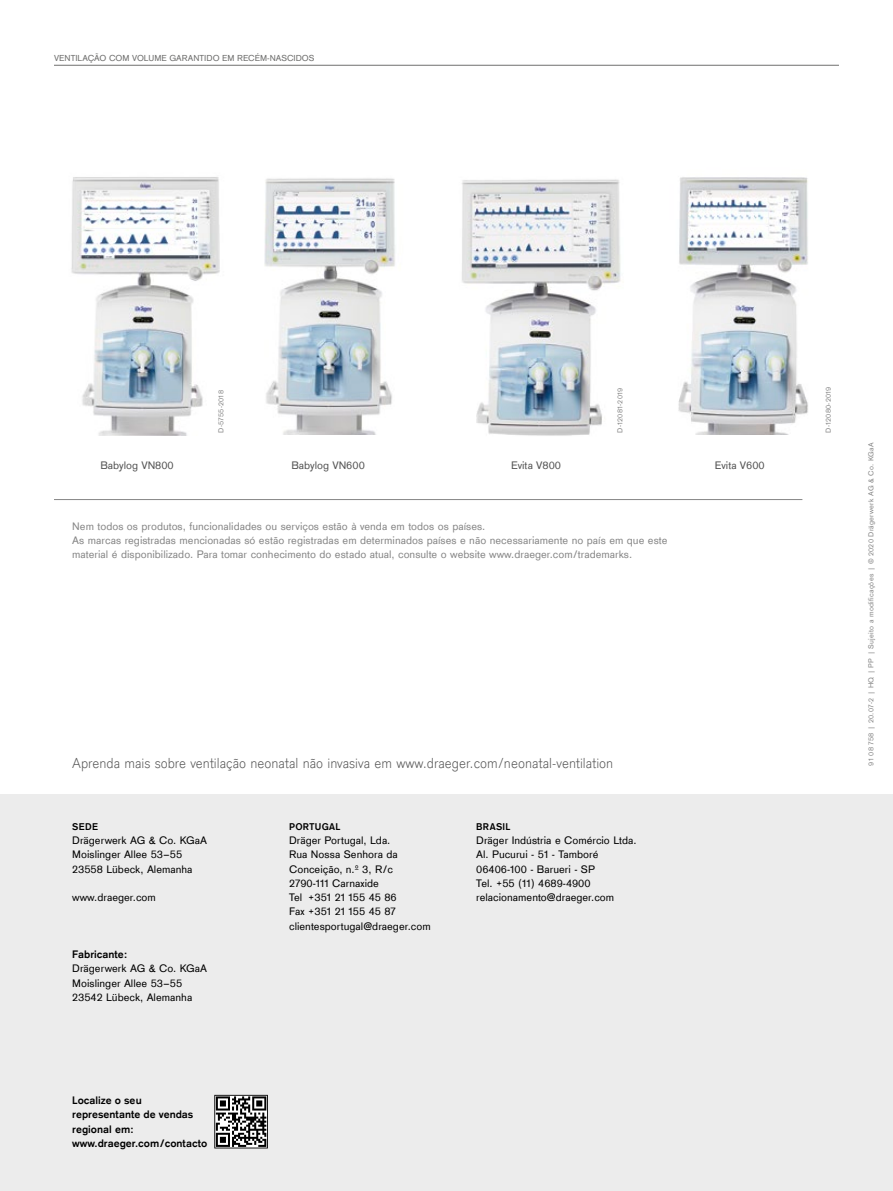
<style>
.page{position:relative;width:893px;height:1191px;background:#fff}
.page>*{position:absolute;margin:0;border:0;box-sizing:border-box;transform-origin:0 0}
.t1{font:300 15px "Draeger Sans Global";color:#535353}
.t2{font:11.25px/14.2px "Draeger Sans Global";color:#000}
.t3{font:11.25px/14.2px "Draeger Sans Global";color:#868686}
.t4{font:700 11.25px/14.2px "Draeger Sans Global";color:#000}
.t5{font:11.25px "Draeger Sans Global";color:#535353}
.t6{font:700 10.2px "Draeger Sans Global";letter-spacing:.025em;color:#000}
.t7{font:9px "Draeger Sans Global";color:#6f6f6e}
.t8{font:7.5px "Draeger Sans Global";letter-spacing:.025em;color:#868686}
</style>
<div class="page">
<hr style="left:54px;top:65px;width:785px;height:1px;background:#6f6f6e">
<img style="left:71px;top:177px;width:149px;height:258px">
<img style="left:264px;top:178px;width:131px;height:257px">
<hr style="left:54px;top:499px;width:748px;height:1px;background:#868686">
<img style="left:678px;top:177px;width:130px;height:257px">
<img style="left:462px;top:179px;width:159px;height:257px">
<div style="left:0;top:794px;width:893px;height:397px;background:#ececec"></div>
<svg style="left:214px;top:1094px;width:54px;height:54px;background:#7a7a7a"></svg>
<p class="t7" style="left:54px;top:52px;width:262px">VENTILAÇÃO COM VOLUME GARANTIDO EM RECÉM-NASCIDOS</p>
<p class="t8" style="left:217px;top:433px;width:44px;rotate:-90deg">D-5755-2018</p>
<p class="t8" style="left:615px;top:433px;width:46px;rotate:-90deg">D-12081-2019</p>
<p class="t8" style="left:824px;top:433px;width:48px;rotate:-90deg">D-12080-2019</p>
<p class="t5" style="left:100px;top:459px;width:75px">Babylog VN800</p>
<p class="t5" style="left:291px;top:459px;width:75px">Babylog VN600</p>
<p class="t5" style="left:511px;top:459px;width:51px">Evita V800</p>
<p class="t5" style="left:715px;top:459px;width:51px">Evita V600</p>
<p class="t3" style="left:72px;top:518px;width:597px">Nem todos os produtos, funcionalidades ou serviços estão à venda em todos os países.<br>As marcas registradas mencionadas só estão registradas em determinados países e não necessariamente no país em que este material é disponibilizado. Para tomar conhecimento do estado atual, consulte o website www.draeger.com/trademarks.</p>
<h1 class="t1" style="left:72px;top:754px;width:542px">Aprenda mais sobre ventilação neonatal não invasiva em www.draeger.com/neonatal-ventilation</h1>
<p class="t6" style="left:72px;top:820px;width:27px">SEDE</p>
<p class="t2" style="left:72px;top:833px;width:136px">Drägerwerk AG &amp; Co. KGaA<br>Moislinger Allee 53–55<br>23558 Lübeck, Alemanha</p>
<p class="t2" style="left:72px;top:890px;width:85px">www.draeger.com</p>
<p class="t4" style="left:72px;top:947px;width:56px">Fabricante:</p>
<p class="t2" style="left:72px;top:961px;width:136px">Drägerwerk AG &amp; Co. KGaA<br>Moislinger Allee 53–55<br>23542 Lübeck, Alemanha</p>
<p class="t6" style="left:289px;top:820px;width:53px">PORTUGAL</p>
<p class="t2" style="left:289px;top:833px;width:143px">Dräger Portugal, Lda.<br>Rua Nossa Senhora da<br>Conceição, n.º 3, R/c<br>2790-111 Carnaxide<br>Tel +351 21 155 45 86<br>Fax +351 21 155 45 87 clientesportugal@draeger.com</p>
<p class="t6" style="left:476px;top:820px;width:36px">BRASIL</p>
<p class="t2" style="left:476px;top:833px;width:162px">Dräger Indústria e Comércio Ltda.<br>Al. Pucurui - 51 - Tamboré<br>06406-100 - Barueri - SP<br>Tel. +55 (11) 4689-4900 relacionamento@draeger.com</p>
<p class="t8" style="left:866px;top:765px;width:325px;rotate:-90deg">91 08 758 | 20.07-2 | HQ | PP | Sujeito a modificações | © 2020 Drägerwerk AG &amp; Co. KGaA</p>
<p class="t4" style="left:72px;top:1093px;width:137px">Localize o seu representante de vendas regional em: www.draeger.com/contacto</p>
</div>
